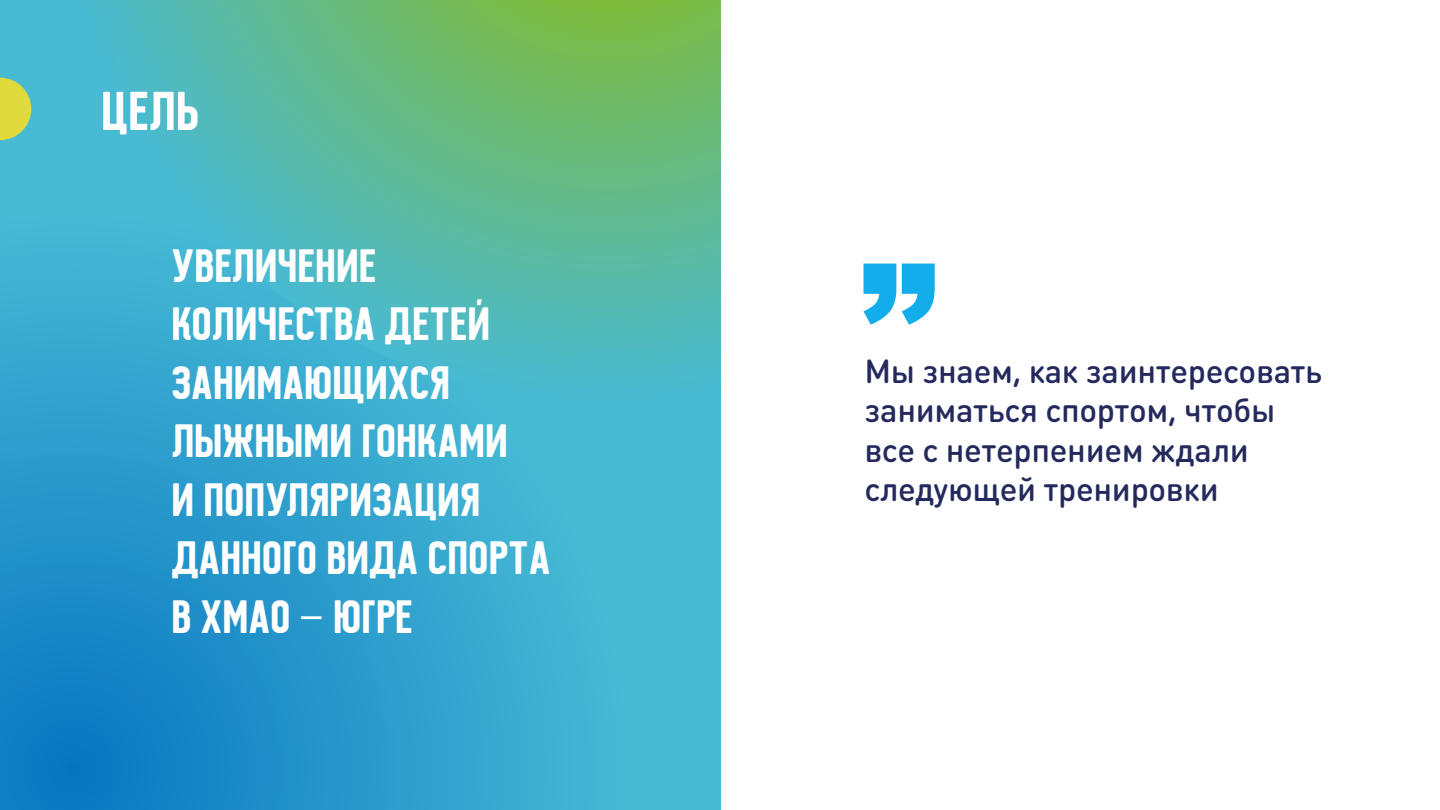
<style>
.page{position:relative;width:1440px;height:810px;background:#fff}
.page>*{position:absolute;margin:0;border:0;box-sizing:border-box;transform-origin:0 0}
.t1{font:54.45px "Mayak Test 1.0";color:#fff}
.t2{font:46.5px/58.5px "Mayak Test 1.0";color:#fff}
.t3{font:500 33px/39.6px "DIN Round Pro";letter-spacing:-.01em;color:#252a5e}
.s1{font-family:"Myriad Pro"}
</style>
<div class="page">
<div style="left:0;top:0;width:721px;height:810px;background:#47bad4"></div>
<svg style="left:0;top:296px;width:547px;height:514px"></svg>
<svg style="left:76px;top:0;width:645px;height:403px"></svg>
<svg style="left:864px;top:264px;width:71px;height:61px"></svg>
<svg style="left:0;top:78px;width:31px;height:62px"></svg>
<p class="t1" style="left:101px;top:82px;width:100px">ЦЕЛЬ</p>
<p class="t2" style="left:171px;top:234px;width:381px">УВЕЛИЧЕНИЕ<br>КОЛИЧЕСТВА ДЕТЕЙ<br>ЗАНИМАЮЩИХСЯ<br>ЛЫЖНЫМИ ГОНКАМИ<br>И ПОПУЛЯРИЗАЦИЯ<br>ДАННОГО ВИДА СПОРТА<br>В ХМАО <span class="s1">–</span> ЮГРЕ</p>
<p class="t3" style="left:864px;top:350px;width:460px">Мы знаем, как заинтересовать заниматься спортом, чтобы все с нетерпением ждали следующей тренировки</p>
</div>
